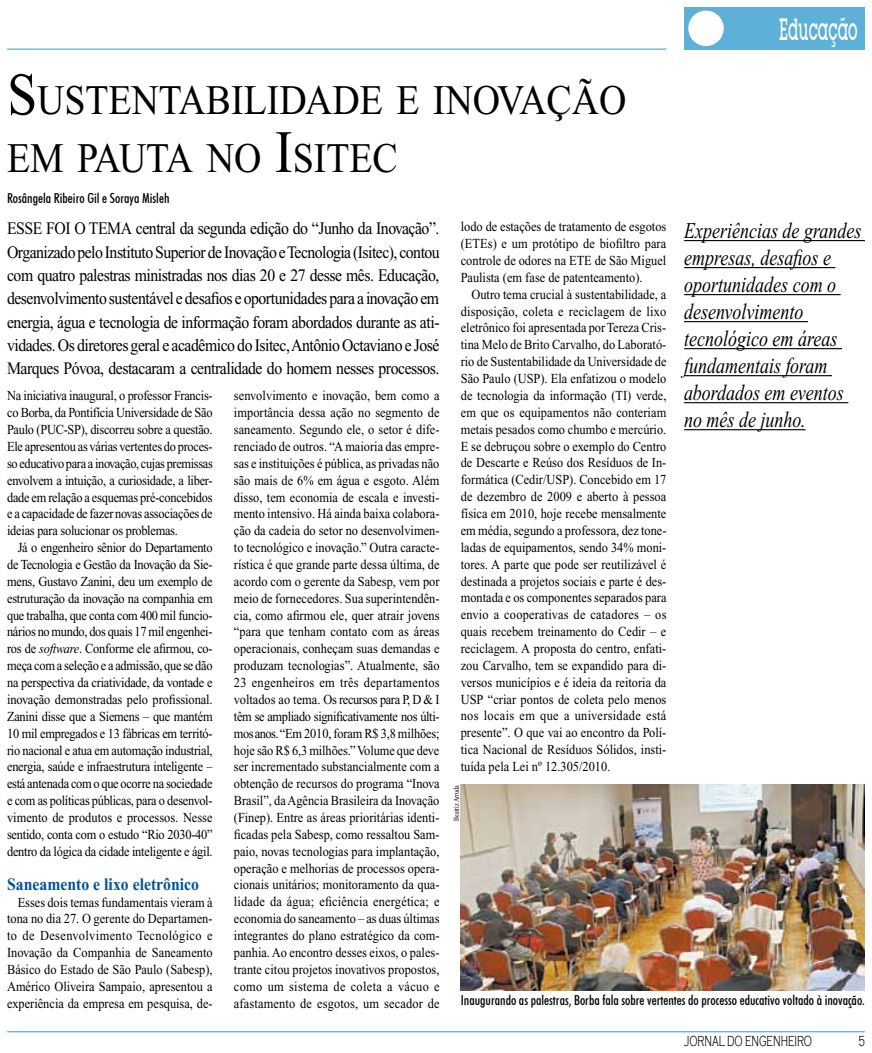
<style>
.page{position:relative;width:872px;height:1053px;background:#fff}
.page>*{position:absolute;margin:0;border:0;box-sizing:border-box;transform-origin:0 0}
.t1{font:42px/57.5px "Times New Roman";color:#000;scale:.9 1}
.t2{font:500 30px "Lubalin Graph IT Cby BT";color:#fff;scale:.5 1}
.t3{font:italic 22.5px/27px "Times New Roman";color:#000;scale:.8 1}
.t4{font:17.5px/23.2px "Times New Roman";letter-spacing:-.03em;color:#000;text-align:justify;scale:.9 1}
.t5{font:700 17.5px "Times New Roman";color:#005496;scale:.9 1}
.t6{font:300 15px "Copperplate Gothic";color:#000;scale:.6 1}
.t7{font:13.75px/16.9px "Times New Roman";color:#000;text-align:justify;scale:.9 1}
.t8{font:500 condensed 13.75px "Futura BT";color:#000}
.t9{font:7.5px "Times New Roman";color:#000;scale:.8 1}
.s1{font-size:60px}
.s2{font-style:italic}
</style>
<div class="page">
<hr style="left:7px;top:1030px;width:858px;height:2px;background:#5db0d8">
<div style="left:684px;top:7px;width:181px;height:43px;background:#5db0d8"></div>
<div style="left:688px;top:11px;width:35px;height:35px;background:#fff;border-radius:50%"></div>
<hr style="left:7px;top:48px;width:659px;height:2px;background:#5db0d8">
<hr style="left:684px;top:240px;width:181px;height:1px;background:#000">
<hr style="left:684px;top:267px;width:151px;height:1px;background:#000">
<hr style="left:684px;top:294px;width:156px;height:1px;background:#000">
<hr style="left:684px;top:321px;width:124px;height:1px;background:#000">
<hr style="left:684px;top:348px;width:158px;height:1px;background:#000">
<hr style="left:684px;top:375px;width:148px;height:1px;background:#000">
<hr style="left:684px;top:402px;width:164px;height:1px;background:#000">
<hr style="left:684px;top:429px;width:121px;height:1px;background:#000">
<img style="left:461px;top:784px;width:404px;height:206px">
<h2 class="t2" style="left:779px;top:11px;width:159px">Educação</h2>
<h1 class="t1" style="left:7px;top:72px;width:689px"><span class="s1">S</span>USTENTABILIDADE E INOVAÇÃO<br>EM PAUTA NO <span class="s1">I</span>SITEC</h1>
<p class="t8" style="left:7px;top:189px;width:164px">Rosângela Ribeiro Gil e Soraya Misleh</p>
<p class="t4" style="left:7px;top:217px;width:104px">Esse foi otema</p>
<p class="t7" style="left:461px;top:218px;width:230px">lodo de estações de tratamento de esgotos (ETEs) e um protótipo de biofiltro para controle de odores na ETE de São Miguel Paulista (em fase de patenteamento).</p>
<p class="t7" style="left:461px;top:286px;width:230px;text-indent:11px">Outro tema crucial à sustentabilidade, a disposição, coleta e reciclagem de lixo eletrônico foi apresentada por Tereza Cris&shy;tina Melo de Brito Carvalho, do Laborató&shy;rio de Sustentabilidade da Universidade de São Paulo (USP). Ela enfatizou o modelo de tecnologia da informação (TI) verde, em que os equipamentos não conteriam metais pesados como chumbo e mercúrio.<br>E se debruçou sobre o exemplo do Centro de Descarte e Reúso dos Resíduos de In&shy;formática (Cedir/USP). Concebido em 17 de dezembro de 2009 e aberto à pessoa física em 2010, hoje recebe mensalmente em média, segundo a professora, dez tone&shy;ladas de equipamentos, sendo 34% moni&shy;tores. A parte que pode ser reutilizável é destinada a projetos sociais e parte é des&shy;montada e os componentes separados para envio a cooperativas de catadores – os quais recebem treinamento do Cedir – e reciclagem. A proposta do centro, enfati&shy;zou Carvalho, tem se expandido para di&shy;versos municípios e é ideia da reitoria da USP “criar pontos de coleta pelo menos nos locais em que a universidade está presente”. O que vai ao encontro da Polí&shy;tica Nacional de Resíduos Sólidos, insti&shy;tuída pela Lei nº 12.305/2010.</p>
<p class="t4" style="left:7px;top:217px;width:482px;text-indent:129px">central da segunda edição do “Junho da Inovação”.<br>Organizado pelo Instituto Superior de Inovação e Tecnologia (Isitec), contou com quatro palestras ministradas nos dias 20 e 27 desse mês. Educação, desenvolvimento sustentável e desafios e oportunidades para a inovação em energia, água e tecnologia de informação foram abordados durante as ati&shy;vidades. Os diretores geral e acadêmico do Isitec, Antônio Octaviano e José Marques Póvoa, destacaram a centralidade do homem nesses processos.</p>
<h3 class="t3" style="left:684px;top:217px;width:223px">Experiências de grandes empresas, desafios e oportunidades com o desenvolvimento tecnológico em áreas fundamentais foram abordados em eventos no mês de junho.</h3>
<p class="t7" style="left:234px;top:387px;width:230px">senvolvimento e inovação, bem como a importância dessa ação no segmento de saneamento. Segundo ele, o setor é dife&shy;renciado de outros. “A maioria das empre&shy;sas e instituições é pública, as privadas não são mais de 6% em água e esgoto. Além disso, tem economia de escala e investi&shy;mento intensivo. Há ainda baixa colabora&shy;ção da cadeia do setor no desenvolvimen&shy;to tecnológico e inovação.” Outra caracte&shy;rística é que grande parte dessa última, de acordo com o gerente da Sabesp, vem por meio de fornecedores. Sua superintendên&shy;cia, como afirmou ele, quer atrair jovens “para que tenham contato com as áreas operacionais, conheçam suas demandas e produzam tecnologias”. Atualmente, são 23 engenheiros em três departamentos voltados ao tema. Os recursos para P, D &amp; I têm se ampliado significativamente nos últi&shy;mos anos. “Em 2010, foram R$ 3,8 milhões; hoje são R$ 6,3 milhões.” Volume que deve ser incrementado substancialmente com a obtenção de recursos do programa “Inova Brasil”, da Agência Brasileira da Inovação (Finep). Entre as áreas prioritárias identi&shy;ficadas pela Sabesp, como ressaltou Sam&shy;paio, novas tecnologias para implantação, operação e melhorias de processos opera&shy;cionais unitários; monitoramento da qua&shy;lidade da água; eficiência energética; e economia do saneamento – as duas últimas integrantes do plano estratégico da com&shy;panhia. Ao encontro desses eixos, o pales&shy;trante citou projetos inovativos propostos, como um sistema de coleta a vácuo e afastamento de esgotos, um secador de</p>
<p class="t7" style="left:7px;top:387px;width:230px">Na iniciativa inaugural, o professor Francis&shy;co Borba, da Pontifícia Universidade de São Paulo (PUC-SP), discorreu sobre a questão.<br>Ele apresentou as várias vertentes do proces&shy;so educativo para a inovação, cujas premissas envolvem a intuição, a curiosidade, a liber&shy;dade em relação a esquemas pré-concebidos e a capacidade de fazer novas associações de ideias para solucionar os problemas.</p>
<p class="t7" style="left:7px;top:539px;width:230px;text-indent:11px">Já o engenheiro sênior do Departamento de Tecnologia e Gestão da Inovação da Sie&shy;mens, Gustavo Zanini, deu um exemplo de estruturação da inovação na companhia em que trabalha, que conta com 400 mil funcio&shy;nários no mundo, dos quais 17 mil engenhei&shy;ros de <span class="s2">software</span>. Conforme ele afirmou, co&shy;meça com a seleção e a admissão, que se dão na perspectiva da criatividade, da vontade e inovação demonstradas pelo profissional.<br>Zanini disse que a Siemens – que mantém 10 mil empregados e 13 fábricas em territó&shy;rio nacional e atua em automação industrial, energia, saúde e infraestrutura inteligente – está antenada com o que ocorre na sociedade e com as políticas públicas, para o desenvol&shy;vimento de produtos e processos. Nesse sentido, conta com o estudo “Rio 2030-40” dentro da lógica da cidade inteligente e ágil.</p>
<p class="t5" style="left:7px;top:874px;width:215px">Saneamento e lixo eletrônico</p>
<p class="t7" style="left:7px;top:893px;width:230px;text-indent:11px">Esses dois temas fundamentais vieram à tona no dia 27. O gerente do Departamen&shy;to de Desenvolvimento Tecnológico e Inovação da Companhia de Saneamento Básico do Estado de São Paulo (Sabesp), Américo Oliveira Sampaio, apresentou a experiência da empresa em pesquisa, de-</p>
<p class="t9" style="left:452px;top:820px;width:46px;rotate:-90deg">Beatriz Arruda</p>
<p class="t8" style="left:461px;top:991px;width:405px">Inaugurando as palestras, Borba fala sobre vertentes do processo educativo voltado à inovação.</p>
<p class="t6" style="left:684px;top:1032px;width:215px">JORNAL DO ENGENHEIRO</p>
<p class="t6" style="left:858px;top:1032px;width:12px">5</p>
</div>
